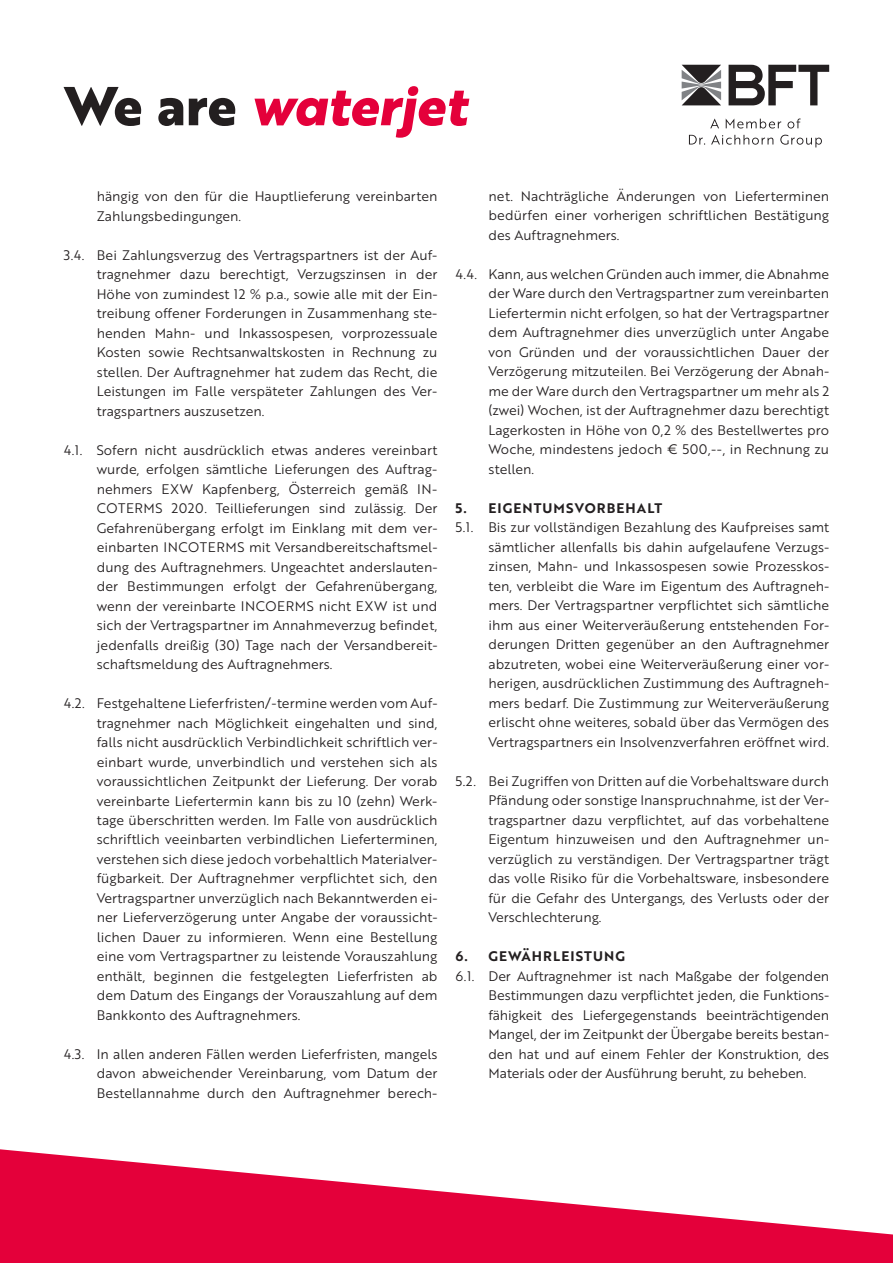
<style>
.page{position:relative;width:893px;height:1263px;background:#fff}
.page>*{position:absolute;margin:0;border:0;box-sizing:border-box;transform-origin:0 0}
.t1{font:53.25px "Brother 1816 Extra Bold Italic";color:#e4003a}
.t2{font:13.5px/19.5px "Brother 1816 Book";color:#231f20;text-align:justify}
.t3{font:13.5px "Brother 1816 Bold";letter-spacing:.08em;color:#231f20}
.s1{font-family:"Brother 1816 Extra";font-weight:700;color:#231f20}
</style>
<div class="page">
<svg style="left:0;top:1149px;width:893px;height:114px;fill:#e4003a"></svg>
<svg style="left:729px;top:65px;width:100px;height:40px"></svg>
<svg style="left:682px;top:65px;width:39px;height:40px;background:#6d6c6d"></svg>
<svg style="left:710px;top:118px;width:91px;height:11px"></svg>
<svg style="left:689px;top:135px;width:133px;height:12px"></svg>
<h1 class="t1" style="left:64px;top:65px;width:405px"><span class="s1">We are</span> waterjet</h1>
<p class="t2" style="left:97px;top:186px;width:342px">hängig von den für die Hauptlieferung vereinbarten<br>Zahlungsbedingungen.</p>
<p class="t2" style="left:97px;top:244px;width:342px;text-indent:-33px">3.4. Bei Zahlungsverzug des Vertragspartners ist der Auf&shy;tragnehmer dazu berechtigt, Verzugszinsen in der Höhe von zumindest 12 % p.a., sowie alle mit der Ein&shy;treibung offener Forderungen in Zusammenhang ste&shy;henden Mahn- und Inkassospesen, vorprozessuale Kosten sowie Rechtsanwaltskosten in Rechnung zu stellen. Der Auftragnehmer hat zudem das Recht, die Leistungen im Falle verspäteter Zahlungen des Ver&shy;tragspartners auszusetzen.</p>
<p class="t2" style="left:97px;top:439px;width:342px;text-indent:-33px">4.1. Sofern nicht ausdrücklich etwas anderes vereinbart wurde, erfolgen sämtliche Lieferungen des Auftrag&shy;nehmers EXW Kapfenberg, Österreich gemäß IN-COTERMS 2020. Teillieferungen sind zulässig. Der Gefahrenübergang erfolgt im Einklang mit dem ver&shy;einbarten INCOTERMS mit Versandbereitschaftsmel&shy;dung des Auftragnehmers. Ungeachtet anderslauten&shy;der Bestimmungen erfolgt der Gefahrenübergang, wenn der vereinbarte INCOERMS nicht EXW ist und sich der Vertragspartner im Annahmeverzug befindet, jedenfalls dreißig (30) Tage nach der Versandbereit&shy;schaftsmeldung des Auftragnehmers.</p>
<p class="t2" style="left:97px;top:693px;width:342px;text-indent:-33px">4.2. Festgehaltene Lieferfristen/-termine werden vom Auf&shy;tragnehmer nach Möglichkeit eingehalten und sind, falls nicht ausdrücklich Verbindlichkeit schriftlich ver&shy;einbart wurde, unverbindlich und verstehen sich als voraussichtlichen Zeitpunkt der Lieferung. Der vorab vereinbarte Liefertermin kann bis zu 10 (zehn) Werk&shy;tage überschritten werden. Im Falle von ausdrücklich schriftlich veeinbarten verbindlichen Lieferterminen, verstehen sich diese jedoch vorbehaltlich Materialver&shy;fügbarkeit. Der Auftragnehmer verpflichtet sich, den Vertragspartner unverzüglich nach Bekanntwerden ei&shy;ner Lieferverzögerung unter Angabe der voraussicht&shy;lichen Dauer zu informieren. Wenn eine Bestellung eine vom Vertragspartner zu leistende Vorauszahlung enthält, beginnen die festgelegten Lieferfristen ab dem Datum des Eingangs der Vorauszahlung auf dem Bankkonto des Auftragnehmers.</p>
<p class="t2" style="left:97px;top:1044px;width:342px;text-indent:-33px">4.3. In allen anderen Fällen werden Lieferfristen, mangels davon abweichender Vereinbarung, vom Datum der Bestellannahme durch den Auftragnehmer berech-</p>
<p class="t2" style="left:488px;top:186px;width:342px">net. Nachträgliche Änderungen von Lieferterminen bedürfen einer vorherigen schriftlichen Bestätigung des Auftragnehmers.</p>
<p class="t2" style="left:488px;top:264px;width:342px;text-indent:-33px">4.4. Kann, aus welchen Gründen auch immer, die Abnahme der Ware durch den Vertragspartner zum vereinbarten Liefertermin nicht erfolgen, so hat der Vertragspartner dem Auftragnehmer dies unverzüglich unter Angabe von Gründen und der voraussichtlichen Dauer der Verzögerung mitzuteilen. Bei Verzögerung der Abnah&shy;me der Ware durch den Vertragspartner um mehr als 2 (zwei) Wochen, ist der Auftragnehmer dazu berechtigt Lagerkosten in Höhe von 0,2 % des Bestellwertes pro Woche, mindestens jedoch € 500,--, in Rechnung zu stellen.</p>
<p class="t3" style="left:455px;top:498px;width:208px">5. EIGENTUMSVORBEHALT</p>
<p class="t2" style="left:488px;top:517px;width:342px;text-indent:-33px">5.1. Bis zur vollständigen Bezahlung des Kaufpreises samt sämtlicher allenfalls bis dahin aufgelaufene Verzugs&shy;zinsen, Mahn- und Inkassospesen sowie Prozesskos&shy;ten, verbleibt die Ware im Eigentum des Auftragneh&shy;mers. Der Vertragspartner verpflichtet sich sämtliche ihm aus einer Weiterveräußerung entstehenden For&shy;derungen Dritten gegenüber an den Auftragnehmer abzutreten, wobei eine Weiterveräußerung einer vor&shy;herigen, ausdrücklichen Zustimmung des Auftragneh&shy;mers bedarf. Die Zustimmung zur Weiterveräußerung erlischt ohne weiteres, sobald über das Vermögen des Vertragspartners ein Insolvenzverfahren eröffnet wird.</p>
<p class="t2" style="left:488px;top:771px;width:342px;text-indent:-33px">5.2. Bei Zugriffen von Dritten auf die Vorbehaltsware durch Pfändung oder sonstige Inanspruchnahme, ist der Ver&shy;tragspartner dazu verpflichtet, auf das vorbehaltene Eigentum hinzuweisen und den Auftragnehmer un&shy;verzüglich zu verständigen. Der Vertragspartner trägt das volle Risiko für die Vorbehaltsware, insbesondere für die Gefahr des Untergangs, des Verlusts oder der Verschlechterung.</p>
<p class="t3" style="left:455px;top:946px;width:171px">6. GEWÄHRLEISTUNG</p>
<p class="t2" style="left:488px;top:966px;width:342px;text-indent:-33px">6.1. Der Auftragnehmer ist nach Maßgabe der folgenden Bestimmungen dazu verpflichtet jeden, die Funktions&shy;fähigkeit des Liefergegenstands beeinträchtigenden Mangel, der im Zeitpunkt der Übergabe bereits bestan&shy;den hat und auf einem Fehler der Konstruktion, des Materials oder der Ausführung beruht, zu beheben.</p>
</div>
